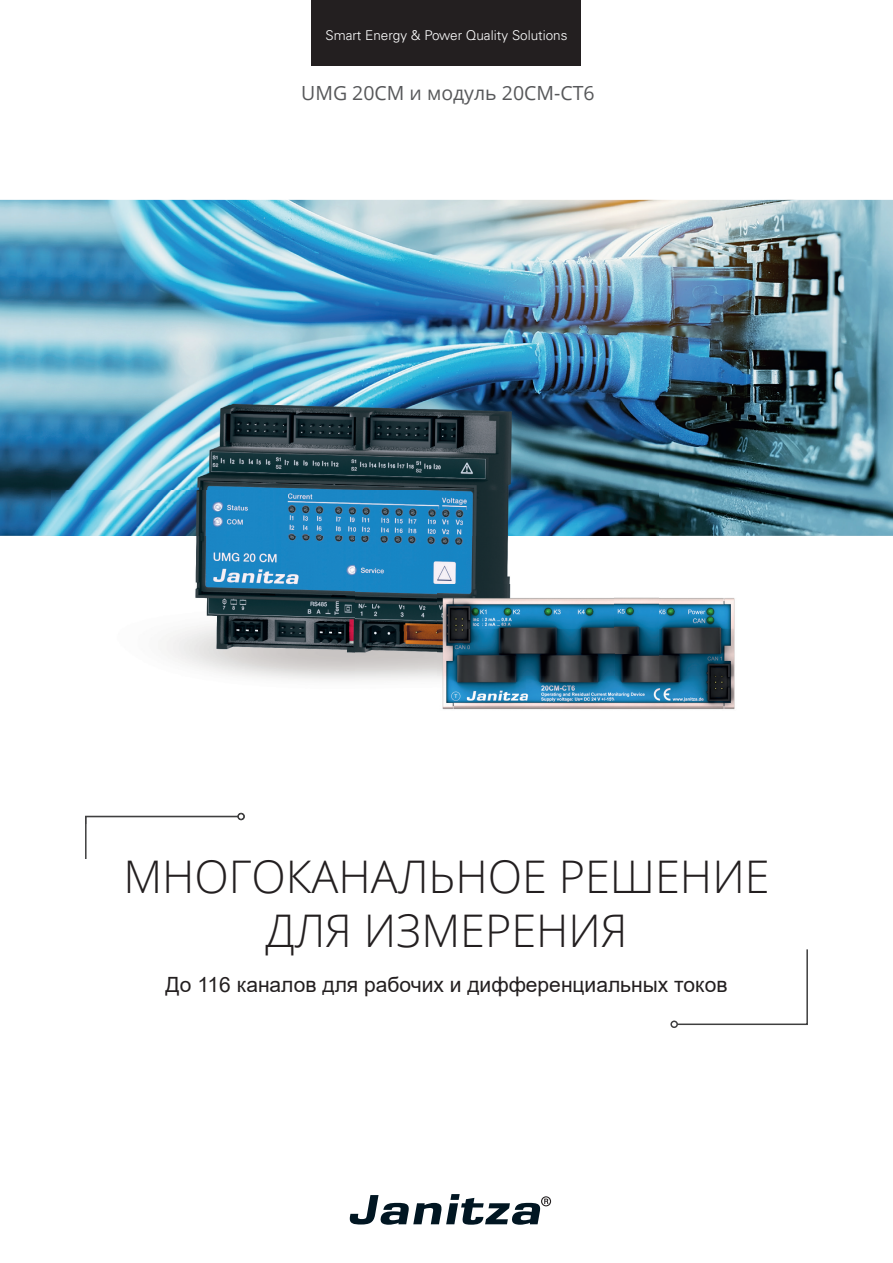
<style>
.page{position:relative;width:893px;height:1263px;background:#fff}
.page>*{position:absolute;margin:0;border:0;box-sizing:border-box;transform-origin:0 0}
.t1{font:300 45px/54px "Open Sans";color:#231f20;text-align:center}
.t2{font:21px "Arial";color:#231f20}
.t3{font:19.5px "Open Sans";color:#57585a}
.t4{font:300 13.5px "Univers LT Std";color:#fff}
</style>
<div class="page">
<svg style="left:349px;top:1194px;width:202px;height:31px"></svg>
<div style="left:312px;top:0;width:269px;height:66px;background:#231f20"></div>
<img style="left:0;top:200px;width:893px;height:336px">
<svg style="left:678px;top:949px;width:130px;height:76px"></svg>
<div style="left:670px;top:1020px;width:8px;height:8px;border:2px solid #3e3e3f;border-radius:50%"></div>
<img style="left:165px;top:536px;width:190px;height:277px">
<img style="left:355px;top:536px;width:155px;height:95px">
<img style="left:355px;top:631px;width:83px;height:50px">
<img style="left:52px;top:311px;width:606px;height:225px">
<svg style="left:85px;top:813px;width:160px;height:46px"></svg>
<img style="left:438px;top:584px;width:297px;height:126px">
<p class="t4" style="left:325px;top:27px;width:244px">Smart Energy &amp; Power Quality Solutions</p>
<p class="t3" style="left:301px;top:80px;width:295px">UMG 20CM и модуль 20CM-CT6</p>
<h1 class="t1" style="left:123px;top:849px;width:648px">МНОГОКАНАЛЬНОЕ РЕШЕНИЕ<br>ДЛЯ ИЗМЕРЕНИЯ</h1>
<p class="t2" style="left:165px;top:970px;width:564px">До 116 каналов для рабочих и дифференциальных токов</p>
</div>
